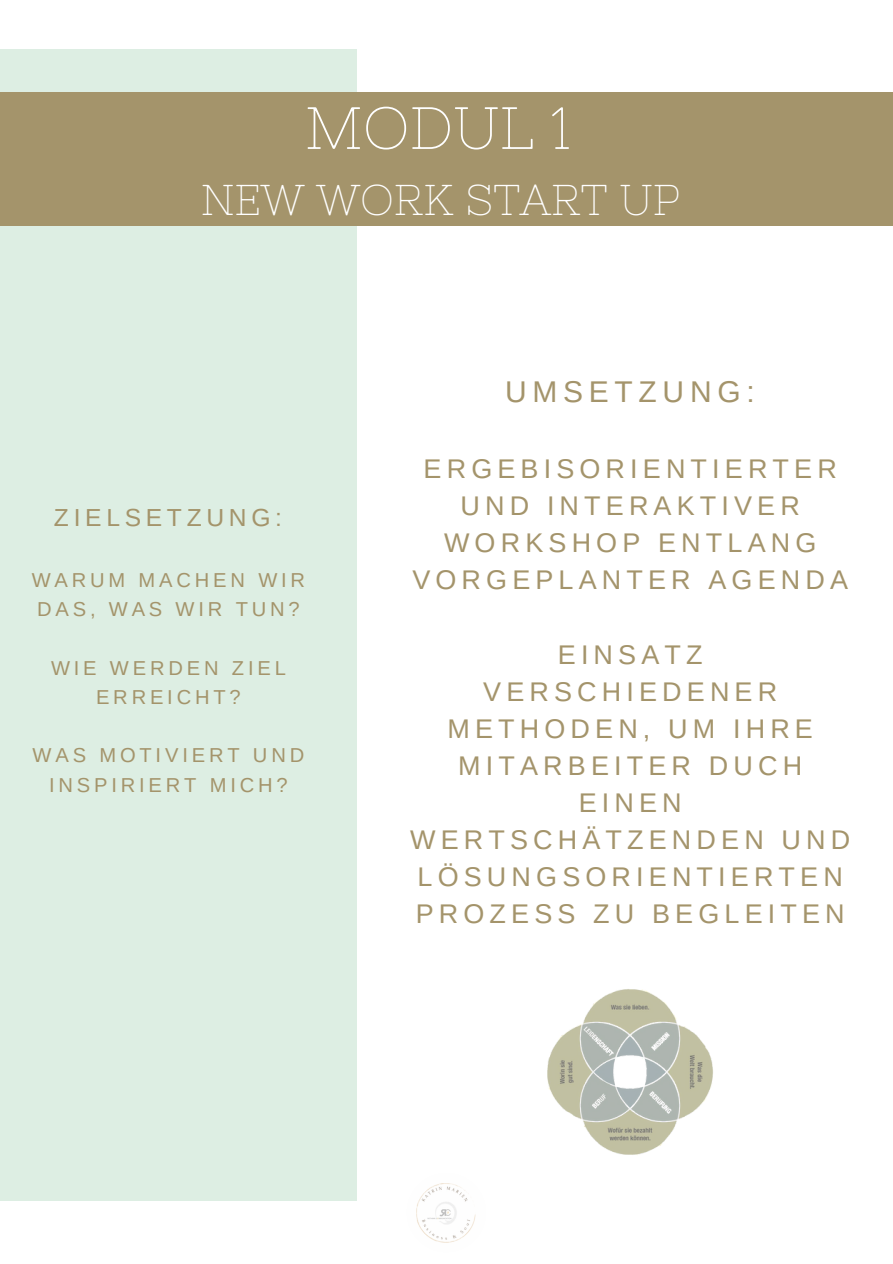
<style>
.page{position:relative;width:893px;height:1264px;background:#fff}
.page>*{position:absolute;margin:0;border:0;box-sizing:border-box;transform-origin:0 0}
.t1{font:59.55px "Nixie One";color:#fff}
.t2{font:43.05px "Nixie One";color:#fff}
.t3{font:30px "Arimo";letter-spacing:.19em;color:#a4946b}
.t4{font:27px/37px "Arimo";letter-spacing:.19em;color:#a4946b;text-align:center}
.t5{font:24.6px "Arimo";letter-spacing:.19em;color:#a4946b}
.t6{font:20.1px/29.2px "Arimo";letter-spacing:.19em;color:#a4946b;text-align:center}
</style>
<div class="page">
<div style="left:0;top:49px;width:356px;height:1151px;background:#ddeee3"></div>
<div style="left:0;top:92px;width:892px;height:133px;background:#a4946b"></div>
<img style="left:407px;top:1173px;width:79px;height:78px;border-radius:50%">
<img style="left:547px;top:989px;width:166px;height:166px">
<h1 class="t1" style="left:305px;top:94px;width:268px">MODUL 1</h1>
<h2 class="t2" style="left:201px;top:176px;width:481px">NEW WORK START UP</h2>
<p class="t5" style="left:54px;top:504px;width:229px">ZIELSETZUNG:</p>
<p class="t6" style="left:32px;top:565px;width:275px;text-align:left">WARUM MACHEN WIR<br>DAS, WAS WIR TUN?</p>
<p class="t6" style="left:51px;top:653px;width:236px">WIE WERDEN ZIEL<br>ERREICHT?</p>
<p class="t6" style="left:33px;top:741px;width:273px">WAS MOTIVIERT UND<br>INSPIRIERT MICH?</p>
<p class="t3" style="left:505px;top:374px;width:251px">UMSETZUNG:</p>
<p class="t4" style="left:412px;top:450px;width:437px">ERGEBISORIENTIERTER<br>UND INTERAKTIVER<br>WORKSHOP ENTLANG<br>VORGEPLANTER AGENDA</p>
<p class="t4" style="left:410px;top:635px;width:441px">EINSATZ<br>VERSCHIEDENER<br>METHODEN, UM IHRE<br>MITARBEITER DUCH<br>EINEN<br>WERTSCHÄTZENDEN UND<br>LÖSUNGSORIENTIERTEN<br>PROZESS ZU BEGLEITEN</p>
</div>
